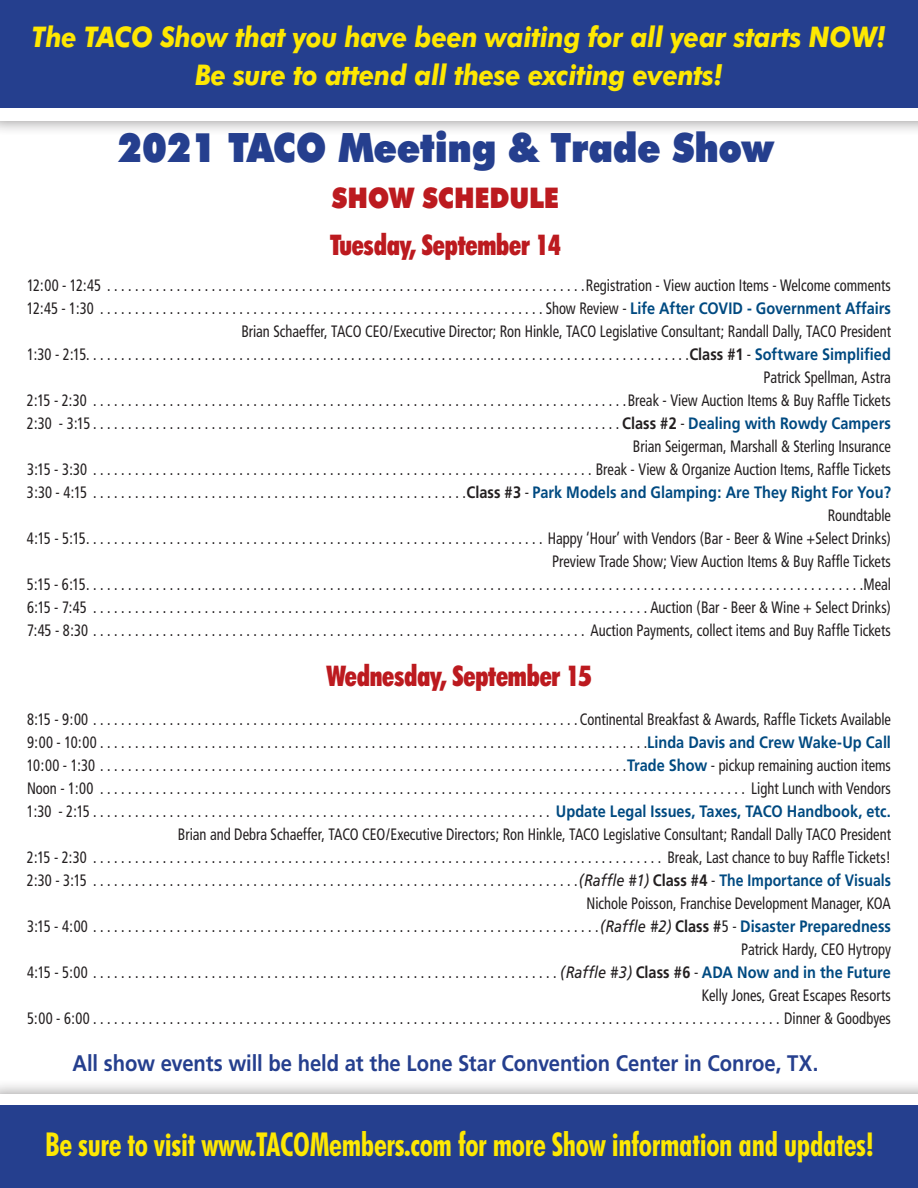
<style>
.page{position:relative;width:918px;height:1188px;background:#fff}
.page>*{position:absolute;margin:0;border:0;box-sizing:border-box;transform-origin:0 0}
.t1{font:900 40.5px "Futura BT";letter-spacing:-.01em;color:#253f8e;scale:.9 1}
.t2{font:700 condensed 33px "Futura BT";letter-spacing:-.01em;color:#fee802;scale:.9 1}
.t3{font:italic 700 28.5px "Futura BT";letter-spacing:-.01em;color:#fee802;scale:.9 1}
.t4{font:900 condensed 28.5px "Futura BT";letter-spacing:-.01em;color:#bc1a1f;scale:.9 1}
.t5{font:900 28.5px "Futura BT";letter-spacing:-.01em;color:#bc1a1f;scale:.9 1}
.t6{font:700 22.5px "Frutiger";letter-spacing:-.005em;color:#253f8e;scale:.9 1}
.t7{font:condensed 16.5px "Frutiger";color:#231f20;scale:.88 1}
.s1{font-weight:700;font-stretch:normal;color:#004a81}
.s2{font-weight:700;font-stretch:normal}
.s3{font-style:italic;font-stretch:normal}
</style>
<div class="page">
<div style="left:0;top:91px;width:918px;height:46px;background:#231f20;opacity:.5"></div>
<div style="left:0;top:106px;width:918px;height:15px;background:#fff"></div>
<div style="left:0;top:1079px;width:918px;height:45px;background:#231f20;opacity:.5"></div>
<div style="left:0;top:1094px;width:918px;height:14px;background:#fff"></div>
<div style="left:0;top:0;width:918px;height:107px;background:#253f8e"></div>
<div style="left:0;top:1106px;width:918px;height:82px;background:#253f8e"></div>
<p class="t3" style="left:32px;top:20px;width:951px">The TACO Show that you have been waiting for all year starts NOW!</p>
<p class="t3" style="left:195px;top:57px;width:588px">Be sure to attend all these exciting events!</p>
<p class="t1" style="left:117px;top:123px;width:730px">2021 TACO Meeting &amp; Trade Show</p>
<p class="t5" style="left:332px;top:181px;width:254px">SHOW SCHEDULE</p>
<p class="t4" style="left:330px;top:227px;width:258px">Tuesday, September 14</p>
<p class="t7" style="left:27px;top:276px;width:983px">12:00 - 12:45 . . . . . . . . . . . . . . . . . . . . . . . . . . . . . . . . . . . . . . . . . . . . . . . . . . . . . . . . . . . . . . . . . . . . Registration - View auction Items - Welcome comments</p>
<p class="t7" style="left:27px;top:299px;width:983px">12:45 - 1:30 . . . . . . . . . . . . . . . . . . . . . . . . . . . . . . . . . . . . . . . . . . . . . . . . . . . . . . . . . . . . . . . Show Review - <span class="s1">Life After COVID - Government Affairs</span></p>
<p class="t7" style="left:241px;top:322px;width:740px">Brian Schaeffer, TACO CEO/Executive Director; Ron Hinkle, TACO Legislative Consultant; Randall Dally, TACO President</p>
<p class="t7" style="left:27px;top:345px;width:983px">1:30 - 2:15 . . . . . . . . . . . . . . . . . . . . . . . . . . . . . . . . . . . . . . . . . . . . . . . . . . . . . . . . . . . . . . . . . . . . . . . . . . . . . . . . . . . . . . <span class="s2">Class #1</span> - <span class="s1">Software Simplified</span></p>
<p class="t7" style="left:764px;top:368px;width:146px">Patrick Spellman, Astra</p>
<p class="t7" style="left:27px;top:391px;width:983px">2:15 - 2:30 . . . . . . . . . . . . . . . . . . . . . . . . . . . . . . . . . . . . . . . . . . . . . . . . . . . . . . . . . . . . . . . . . . . . . . . . . . . . Break - View Auction Items &amp; Buy Raffle Tickets</p>
<p class="t7" style="left:27px;top:414px;width:983px">2:30 - 3:15 . . . . . . . . . . . . . . . . . . . . . . . . . . . . . . . . . . . . . . . . . . . . . . . . . . . . . . . . . . . . . . . . . . . . . . . . . . . <span class="s2">Class #2</span> - <span class="s1">Dealing with Rowdy Campers</span></p>
<p class="t7" style="left:633px;top:437px;width:295px">Brian Seigerman, Marshall &amp; Sterling Insurance</p>
<p class="t7" style="left:27px;top:460px;width:983px">3:15 - 3:30 . . . . . . . . . . . . . . . . . . . . . . . . . . . . . . . . . . . . . . . . . . . . . . . . . . . . . . . . . . . . . . . . . . . . . . . . Break - View &amp; Organize Auction Items, Raffle Tickets</p>
<p class="t7" style="left:27px;top:483px;width:983px">3:30 - 4:15 . . . . . . . . . . . . . . . . . . . . . . . . . . . . . . . . . . . . . . . . . . . . . . . . . . . . . <span class="s2">Class #3</span> - <span class="s1">Park Models and Glamping: Are They Right For You?</span></p>
<p class="t7" style="left:828px;top:506px;width:73px">Roundtable</p>
<p class="t7" style="left:27px;top:529px;width:983px">4:15 - 5:15 . . . . . . . . . . . . . . . . . . . . . . . . . . . . . . . . . . . . . . . . . . . . . . . . . . . . . . . . . . . . . . . . . . Happy ‘Hour’ with Vendors (Bar - Beer &amp; Wine +Select Drinks)</p>
<p class="t7" style="left:552px;top:552px;width:386px">Preview Trade Show; View Auction Items &amp; Buy Raffle Tickets</p>
<p class="t7" style="left:27px;top:575px;width:983px">5:15 - 6:15 . . . . . . . . . . . . . . . . . . . . . . . . . . . . . . . . . . . . . . . . . . . . . . . . . . . . . . . . . . . . . . . . . . . . . . . . . . . . . . . . . . . . . . . . . . . . . . . . . . . . . . . . . . . . . . . Meal</p>
<p class="t7" style="left:27px;top:598px;width:983px">6:15 - 7:45 . . . . . . . . . . . . . . . . . . . . . . . . . . . . . . . . . . . . . . . . . . . . . . . . . . . . . . . . . . . . . . . . . . . . . . . . . . . . . . . Auction (Bar - Beer &amp; Wine + Select Drinks)</p>
<p class="t7" style="left:27px;top:621px;width:983px">7:45 - 8:30 . . . . . . . . . . . . . . . . . . . . . . . . . . . . . . . . . . . . . . . . . . . . . . . . . . . . . . . . . . . . . . . . . . . . . . . Auction Payments, collect items and Buy Raffle Tickets</p>
<p class="t4" style="left:327px;top:659px;width:296px">Wednesday, September 15</p>
<p class="t7" style="left:27px;top:710px;width:983px">8:15 - 9:00 . . . . . . . . . . . . . . . . . . . . . . . . . . . . . . . . . . . . . . . . . . . . . . . . . . . . . . . . . . . . . . . . . . . . . Continental Breakfast &amp; Awards, Raffle Tickets Available</p>
<p class="t7" style="left:27px;top:733px;width:983px">9:00 - 10:00...............................................................................<span class="s1">Linda Davis and Crew Wake-Up Call</span></p>
<p class="t7" style="left:27px;top:756px;width:983px">10:00 - 1:30 . . . . . . . . . . . . . . . . . . . . . . . . . . . . . . . . . . . . . . . . . . . . . . . . . . . . . . . . . . . . . . . . . . . . . . . . . . . <span class="s1">Trade Show</span> - pickup remaining auction items</p>
<p class="t7" style="left:27px;top:779px;width:983px">Noon - 1:00 . . . . . . . . . . . . . . . . . . . . . . . . . . . . . . . . . . . . . . . . . . . . . . . . . . . . . . . . . . . . . . . . . . . . . . . . . . . . . . . . . . . . . . . . . . . . . Light Lunch with Vendors</p>
<p class="t7" style="left:27px;top:802px;width:983px">1:30 - 2:15.................................................................. <span class="s1">Update Legal Issues, Taxes, TACO Handbook, etc.</span></p>
<p class="t7" style="left:178px;top:825px;width:812px">Brian and Debra Schaeffer, TACO CEO/Executive Directors; Ron Hinkle, TACO Legislative Consultant; Randall Dally TACO President</p>
<p class="t7" style="left:27px;top:848px;width:983px">2:15 - 2:30 . . . . . . . . . . . . . . . . . . . . . . . . . . . . . . . . . . . . . . . . . . . . . . . . . . . . . . . . . . . . . . . . . . . . . . . . . . . . . . . . . . Break, Last chance to buy Raffle Tickets!</p>
<p class="t7" style="left:27px;top:871px;width:983px">2:30 - 3:15 . . . . . . . . . . . . . . . . . . . . . . . . . . . . . . . . . . . . . . . . . . . . . . . . . . . . . . . . . . . . . . . . . . . . . <span class="s3">(Raffle #1)</span> <span class="s2">Class #4</span> - <span class="s1">The Importance of Visuals</span></p>
<p class="t7" style="left:587px;top:894px;width:347px">Nichole Poisson, Franchise Development Manager, KOA</p>
<p class="t7" style="left:27px;top:917px;width:983px">3:15 - 4:00 . . . . . . . . . . . . . . . . . . . . . . . . . . . . . . . . . . . . . . . . . . . . . . . . . . . . . . . . . . . . . . . . . . . . . . . . <span class="s3">(Raffle #2)</span> <span class="s2">Class #</span>5 - <span class="s1">Disaster Preparedness</span></p>
<p class="t7" style="left:741px;top:940px;width:172px">Patrick Hardy, CEO Hytropy</p>
<p class="t7" style="left:27px;top:963px;width:983px">4:15 - 5:00 . . . . . . . . . . . . . . . . . . . . . . . . . . . . . . . . . . . . . . . . . . . . . . . . . . . . . . . . . . . . . . . . . . . <span class="s3">(Raffle #3)</span> <span class="s2">Class #6</span> - <span class="s1">ADA Now and in the Future</span></p>
<p class="t7" style="left:702px;top:986px;width:216px">Kelly Jones, Great Escapes Resorts</p>
<p class="t7" style="left:27px;top:1009px;width:983px">5:00 - 6:00 . . . . . . . . . . . . . . . . . . . . . . . . . . . . . . . . . . . . . . . . . . . . . . . . . . . . . . . . . . . . . . . . . . . . . . . . . . . . . . . . . . . . . . . . . . . . . . . . . . . Dinner &amp; Goodbyes</p>
<p class="t6" style="left:73px;top:1050px;width:830px">All show events will be held at the Lone Star Convention Center in Conroe, TX.</p>
<p class="t2" style="left:45px;top:1125px;width:922px">Be sure to visit www.TACOMembers.com for more Show information and updates!</p>
</div>
